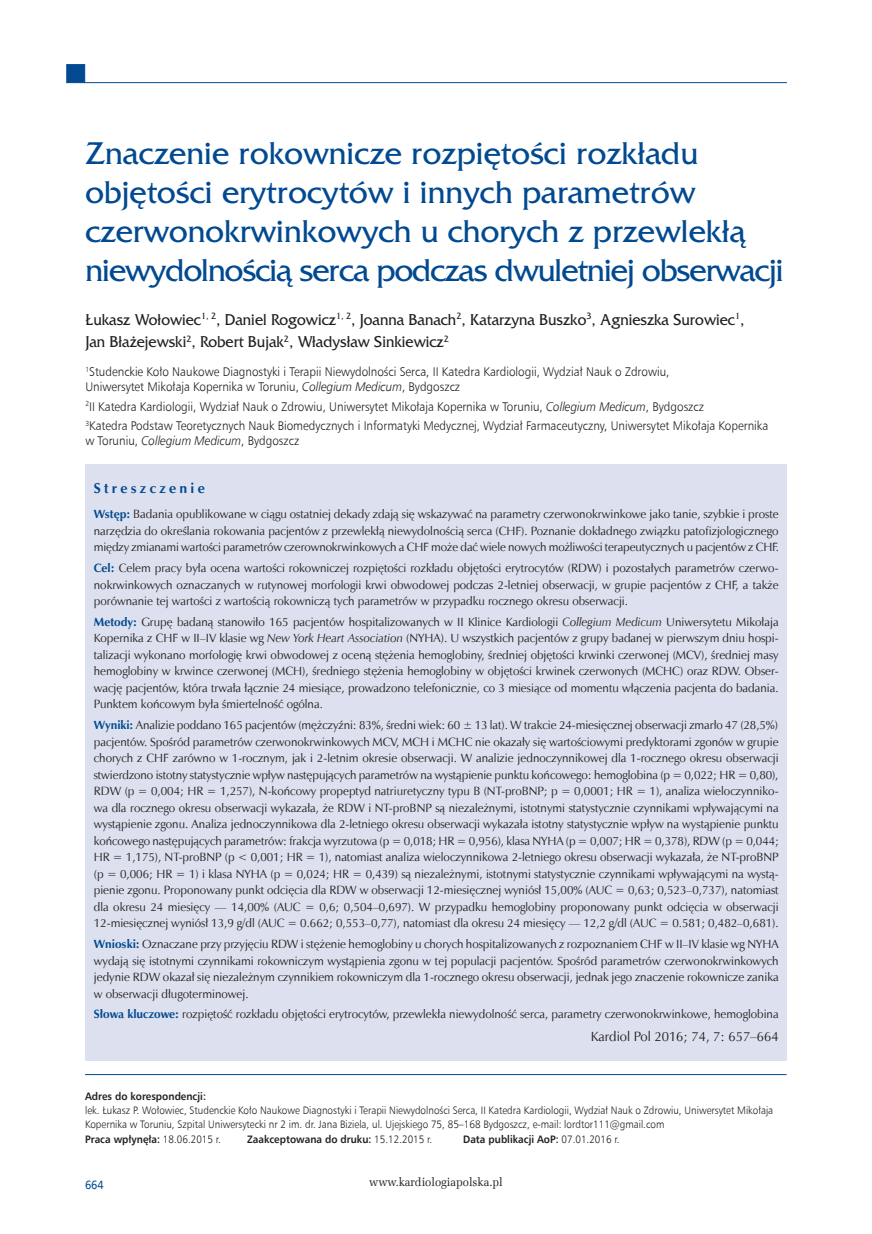
<style>
.page{position:relative;width:872px;height:1234px;background:#fff}
.page>*{position:absolute;margin:0;border:0;box-sizing:border-box;transform-origin:0 0}
._01_Tytul_pierwszy_P{font:33px/39px "France";color:#014990}
._03_Autor_PL{font:16.5px/22.5px "France";color:#231f20;scale:.94 1}
._13_Streszczenie_sro{font:700 14.25px "Zapf Humnst EU";letter-spacing:.23em;color:#014990}
._14_Streszczenie_Kar{font:13.5px "Zapf Humnst EU";color:#231f20}
._04_Praca{font:12.6px/15px "Humnst 777 Lt EU";color:#231f20;scale:.93 1}
._12_Streszczenie_pol{font:12px/16.5px "Zapf Humnst EU";color:#231f20;text-align:justify}
._11_Streszczenie_slo{font:12px "Zapf Humnst EU";color:#231f20}
.t1{font:12px "Zapf Ellipt EU";color:#231f20;scale:.95 1}
.t2{font:12px "Humnst 777 EU";color:#014990;scale:.9 1}
._05_Adres_do_korespo{font:10.8px/14.2px "Humnst 777 Lt EU";color:#231f20;scale:.92 1}
._05_Adres_do_korespo-2{font:700 10.8px "Humnst 777 EU";color:#231f20;scale:.92 1}
.s1{font-style:italic}
.s2{font-weight:700;color:#014990}
.s3{font-family:"Humnst 777 EU";font-weight:700}
.s4{font-family:"Humnst 777 Lt EU";font-weight:400}
</style>
<div class="page">
<hr style="left:85px;top:82px;width:702px;height:1px;background:#014990">
<div style="left:66px;top:64px;width:19px;height:19px;background:#014990;border:1px solid #014990"></div>
<div style="left:85px;top:463px;width:701px;height:597px;background:#dde1ef"></div>
<hr style="left:85px;top:1073px;width:701px;height:1px;background:#014990">
<p class="_01_Tytul_pierwszy_P" style="left:85px;top:134px;width:700px">Znaczenie rokownicze rozpiętości rozkładu objętości erytrocytów i innych parametrów czerwonokrwinkowych u chorych z przewlekłą niewydolnością serca podczas dwuletniej obserwacji</p>
<p class="_03_Autor_PL" style="left:85px;top:308px;width:702px">Łukasz Wołowiec<sup>1,</sup> <sup>2</sup>, Daniel Rogowicz<sup>1,</sup> <sup>2</sup>, Joanna Banach<sup>2</sup>, Katarzyna Buszko<sup>3</sup>, Agnieszka Surowiec<sup>1</sup>,<br>Jan Błażejewski<sup>2</sup>, Robert Bujak<sup>2</sup>, Władysław Sinkiewicz<sup>2</sup></p>
<p class="_04_Praca" style="left:85px;top:364px;width:629px"><sup>1</sup>Studenckie Koło Naukowe Diagnostyki i Terapii Niewydolności Serca, II Katedra Kardiologii, Wydział Nauk o Zdrowiu,<br>Uniwersytet Mikołaja Kopernika w Toruniu, <span class="s1">Collegium Medicum</span>, Bydgoszcz</p>
<p class="_04_Praca" style="left:85px;top:398px;width:667px"><sup>2</sup>II Katedra Kardiologii, Wydział Nauk o Zdrowiu, Uniwersytet Mikołaja Kopernika w Toruniu, <span class="s1">Collegium Medicum</span>, Bydgoszcz</p>
<p class="_04_Praca" style="left:85px;top:418px;width:735px"><sup>3</sup>Katedra Podstaw Teoretycznych Nauk Biomedycznych i Informatyki Medycznej, Wydział Farmaceutyczny, Uniwersytet Mikołaja Kopernika w Toruniu, <span class="s1">Collegium Medicum</span>, Bydgoszcz</p>
<p class="_13_Streszczenie_sro" style="left:94px;top:479px;width:112px">Streszczenie</p>
<p class="_12_Streszczenie_pol" style="left:94px;top:505px;width:686px"><span class="s2">Wstęp:</span> Badania opublikowane w ciągu ostatniej dekady zdają się wskazywać na parametry czerwonokrwinkowe jako tanie, szybkie i proste narzędzia do określania rokowania pacjentów z przewlekłą niewydolnością serca (CHF). Poznanie dokładnego związku patofizjologicznego między zmianami wartości parametrów czerownokrwinkowych a CHF może dać wiele nowych możliwości terapeutycznych u pacjentów z CHF.</p>
<p class="_12_Streszczenie_pol" style="left:94px;top:559px;width:686px"><span class="s2">Cel:</span> Celem pracy była ocena wartości rokowniczej rozpiętości rozkładu objętości erytrocytów (RDW) i pozostałych parametrów czerwo&shy;nokrwinkowych oznaczanych w rutynowej morfologii krwi obwodowej podczas 2-letniej obserwacji, w grupie pacjentów z CHF, a także porównanie tej wartości z wartością rokowniczą tych parametrów w przypadku rocznego okresu obserwacji.</p>
<p class="_12_Streszczenie_pol" style="left:94px;top:613px;width:686px"><span class="s2">Metody:</span> Grupę badaną stanowiło 165 pacjentów hospitalizowanych w II Klinice Kardiologii <span class="s1">Collegium Medicum</span> Uniwersytetu Mikołaja Kopernika z CHF w II–IV klasie wg <span class="s1">New York Heart Association</span> (NYHA). U wszystkich pacjentów z grupy badanej w pierwszym dniu hospi&shy;talizacji wykonano morfologię krwi obwodowej z oceną stężenia hemoglobiny, średniej objętości krwinki czerwonej (MCV), średniej masy hemoglobiny w krwince czerwonej (MCH), średniego stężenia hemoglobiny w objętości krwinek czerwonych (MCHC) oraz RDW. Obser&shy;wację pacjentów, która trwała łącznie 24 miesiące, prowadzono telefonicznie, co 3 miesiące od momentu włączenia pacjenta do badania.<br>Punktem końcowym była śmiertelność ogólna.</p>
<p class="_12_Streszczenie_pol" style="left:94px;top:716px;width:686px"><span class="s2">Wyniki:</span> Analizie poddano 165 pacjentów (mężczyźni: 83%, średni wiek: 60 ± 13 lat). W trakcie 24-miesięcznej obserwacji zmarło 47 (28,5%) pacjentów. Spośród parametrów czerwonokrwinkowych MCV, MCH i MCHC nie okazały się wartościowymi predyktorami zgonów w grupie chorych z CHF zarówno w 1-rocznym, jak i 2-letnim okresie obserwacji. W analizie jednoczynnikowej dla 1-rocznego okresu obserwacji stwierdzono istotny statystycznie wpływ następujących parametrów na wystąpienie punktu końcowego: hemoglobina (p = 0,022; HR = 0,80), RDW (p = 0,004; HR = 1,257), N-końcowy propeptyd natriuretyczny typu B (NT-proBNP; p = 0,0001; HR = 1), analiza wieloczynniko&shy;wa dla rocznego okresu obserwacji wykazała, że RDW i NT-proBNP są niezależnymi, istotnymi statystycznie czynnikami wpływającymi na wystąpienie zgonu. Analiza jednoczynnikowa dla 2-letniego okresu obserwacji wykazała istotny statystycznie wpływ na wystąpienie punktu końcowego następujących parametrów: frakcja wyrzutowa (p = 0,018; HR = 0,956), klasa NYHA (p = 0,007; HR = 0,378), RDW (p = 0,044; HR = 1,175), NT-proBNP (p &lt; 0,001; HR = 1), natomiast analiza wieloczynnikowa 2-letniego okresu obserwacji wykazała, że NT-proBNP (p = 0,006; HR = 1) i klasa NYHA (p = 0,024; HR = 0,439) są niezależnymi, istotnymi statystycznie czynnikami wpływającymi na wystą&shy;pienie zgonu. Proponowany punkt odcięcia dla RDW w obserwacji 12-miesięcznej wyniósł 15,00% (AUC = 0,63; 0,523–0,737), natomiast dla okresu 24 miesięcy — 14,00% (AUC = 0,6; 0,504–0,697). W przypadku hemoglobiny proponowany punkt odcięcia w obserwacji 12-miesięcznej wyniósł 13,9 g/dl (AUC = 0.662; 0,553–0,77), natomiast dla okresu 24 miesięcy — 12,2 g/dl (AUC = 0.581; 0,482–0,681).</p>
<p class="_12_Streszczenie_pol" style="left:94px;top:935px;width:686px"><span class="s2">Wnioski:</span> Oznaczane przy przyjęciu RDW i stężenie hemoglobiny u chorych hospitalizowanych z rozpoznaniem CHF w II–IV klasie wg NYHA wydają się istotnymi czynnikami rokowniczym wystąpienia zgonu w tej populacji pacjentów. Spośród parametrów czerwonokrwinkowych jedynie RDW okazał się niezależnym czynnikiem rokowniczym dla 1-rocznego okresu obserwacji, jednak jego znaczenie rokownicze zanika w obserwacji długoterminowej.</p>
<p class="_11_Streszczenie_slo" style="left:94px;top:1006px;width:686px"><span class="s2">Słowa kluczowe:</span> rozpiętość rozkładu objętości erytrocytów, przewlekła niewydolność serca, parametry czerwonokrwinkowe, hemoglobina</p>
<p class="_14_Streszczenie_Kar" style="left:591px;top:1027px;width:189px">Kardiol Pol 2016; 74, 7: 657–664</p>
<p class="_05_Adres_do_korespo" style="left:85px;top:1088px;width:749px"><span class="s3">Adres do korespondencji:<br></span>lek. Łukasz P. Wołowiec, Studenckie Koło Naukowe Diagnostyki i Terapii Niewydolności Serca, II Katedra Kardiologii, Wydział Nauk o Zdrowiu, Uniwersytet Mikołaja Kopernika w Toruniu, Szpital Uniwersytecki nr 2 im. dr. Jana Biziela, ul. Ujejskiego 75, 85–168 Bydgoszcz, e-mail: lordtor111@gmail.com<br><span class="s3">Praca wpłynęła:</span> 18.06.2015 r.</p>
<p class="_05_Adres_do_korespo-2" style="left:247px;top:1131px;width:203px">Zaakceptowana do druku: <span class="s4">15.12.2015 r.</span></p>
<p class="_05_Adres_do_korespo-2" style="left:463px;top:1131px;width:171px">Data publikacji AoP: <span class="s4">07.01.2016 r.</span></p>
<p class="t2" style="left:85px;top:1176px;width:22px">664</p>
<p class="t1" style="left:369px;top:1173px;width:142px">www.kardiologiapolska.pl</p>
</div>
